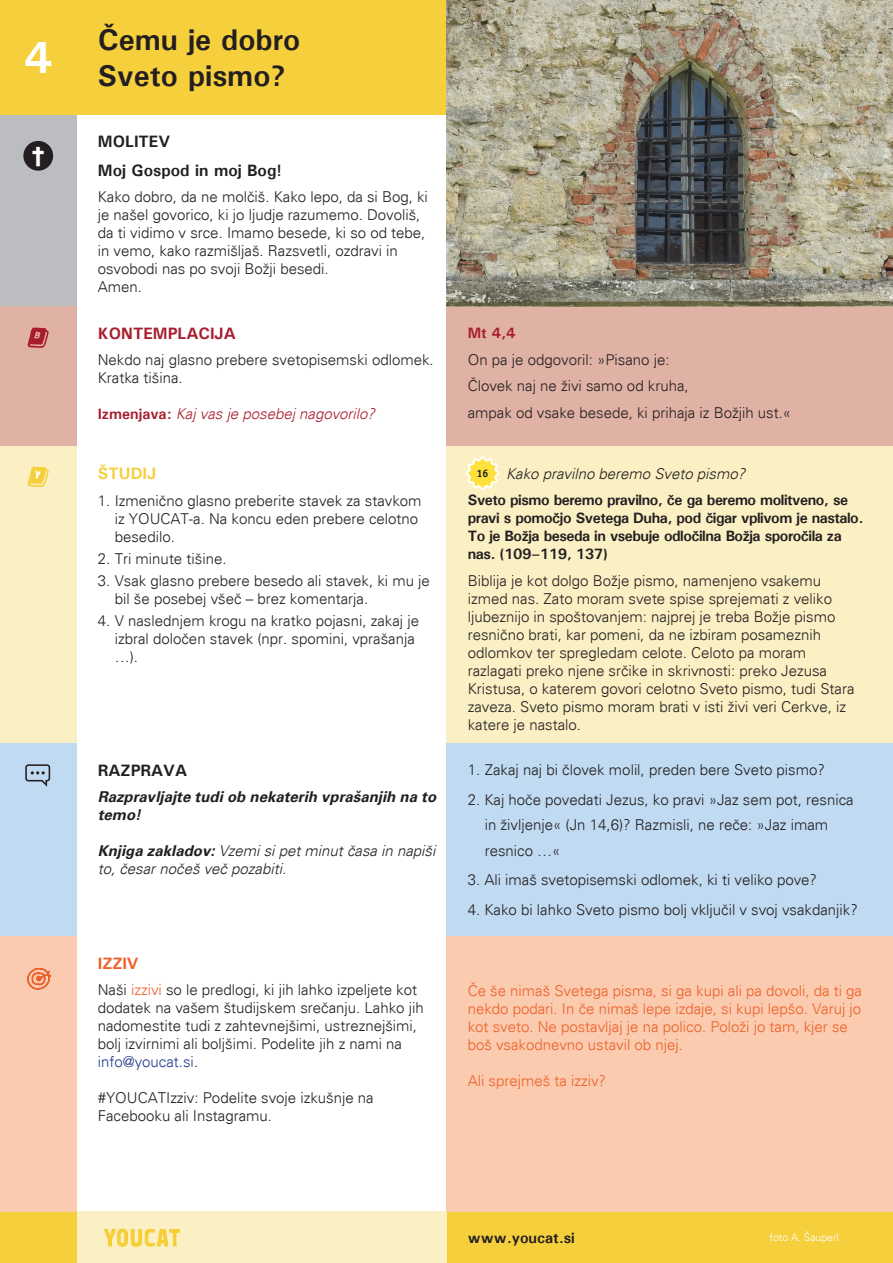
<style>
.page{position:relative;width:893px;height:1263px;background:#fff}
.page>*{position:absolute;margin:0;border:0;box-sizing:border-box;transform-origin:0 0}
.t1{font:700 45px "Univers";color:#fff}
.t2{font:700 30px/36px "Univers";color:#231f20}
.t3{font:900 21px "Arial";color:#fff}
.t4{font:700 16.5px/28.3px "Univers";color:#231f20}
.t5{font:700 16.5px "Univers";color:#a81d2d}
.t6{font:700 16.5px "Univers";color:#f6cf3c}
.t7{font:700 16.5px "Univers";color:#ee602a}
.t8{font:300 15px/18px "Univers";color:#231f20}
.t9{font:300 15px/18px "Univers";color:#ee602a}
.t10{font:700 15px/18px "Univers";letter-spacing:-.03em;color:#231f20}
.t11{font:italic 300 15px/18px "Univers";color:#231f20}
.t12{font:italic 700 15px/18px "Univers";color:#231f20}
.t13{font:italic 300 15px "Univers";color:#a81d2d}
.t14{font:700 15px "Univers";color:#231f20}
.t15{font:700 15px "Univers";color:#a81d2d}
.t16{font:700 10.8px "Officina Sans ITC Pro";color:#231f20}
.t17{font:300 10.5px "Univers";color:#fff}
.s1{font-weight:700;font-style:normal}
.s2{font-weight:700}
.s3{color:#ee602a}
.s4{color:#253f8e}
</style>
<div class="page">
<div style="left:0;top:0;width:77px;height:115px;background:#f6cf3c"></div>
<div style="left:0;top:1212px;width:77px;height:51px;background:#f6cf3c"></div>
<div style="left:446px;top:1212px;width:447px;height:51px;background:#f6cf3c"></div>
<div style="left:77px;top:1212px;width:369px;height:51px;background:#fbefc4"></div>
<div style="left:0;top:115px;width:77px;height:191px;background:#bcbdc0"></div>
<div style="left:0;top:306px;width:77px;height:140px;background:#e0b1a5"></div>
<div style="left:446px;top:306px;width:447px;height:140px;background:#e0b1a5"></div>
<div style="left:77px;top:0;width:369px;height:115px;background:#f6cf3c"></div>
<div style="left:0;top:446px;width:77px;height:297px;background:#fbefc4"></div>
<div style="left:0;top:743px;width:77px;height:193px;background:#c0daf1"></div>
<div style="left:0;top:936px;width:77px;height:276px;background:#facbaf"></div>
<div style="left:446px;top:936px;width:447px;height:276px;background:#facbaf"></div>
<div style="left:446px;top:743px;width:447px;height:193px;background:#c0daf1"></div>
<div style="left:446px;top:446px;width:447px;height:297px;background:#fbefc4"></div>
<svg style="left:27px;top:327px;width:22px;height:21px"></svg>
<div style="left:23px;top:141px;width:30px;height:30px;background:#231f20;border-radius:50%"></div>
<svg style="left:27px;top:466px;width:22px;height:21px"></svg>
<svg style="left:25px;top:764px;width:25px;height:23px"></svg>
<img style="left:27px;top:968px;width:25px;height:22px">
<img style="left:446px;top:0;width:447px;height:306px">
<img style="left:105px;top:1228px;width:75px;height:19px">
<svg style="left:465px;top:456px;width:35px;height:35px"></svg>
<h1 class="t1" style="left:24px;top:29px;width:30px">4</h1>
<h3 class="t3" style="left:31px;top:139px;width:16px">†</h3>
<h2 class="t2" style="left:98px;top:21px;width:204px">Čemu je dobro<br>Sveto pismo?</h2>
<p class="t4" style="left:98px;top:127px;width:186px">MOLITEV<br>Moj Gospod in moj Bog!</p>
<p class="t8" style="left:98px;top:188px;width:332px">Kako dobro, da ne molčiš. Kako lepo, da si Bog, ki je našel govorico, ki jo ljudje razumemo. Dovoliš, da ti vidimo v srce. Imamo besede, ki so od tebe, in vemo, kako razmišljaš. Razsvetli, ozdravi in osvobodi nas po svoji Božji besedi.<br>Amen.</p>
<p class="t5" style="left:98px;top:323px;width:140px">KONTEMPLACIJA</p>
<p class="t8" style="left:98px;top:351px;width:337px">Nekdo naj glasno prebere svetopisemski odlomek.<br>Kratka tišina.</p>
<p class="t13" style="left:98px;top:405px;width:279px"><span class="s1">Izmenjava:</span> Kaj vas je posebej nagovorilo?</p>
<p class="t6" style="left:98px;top:463px;width:60px">ŠTUDIJ</p>
<p class="t8" style="left:115px;top:491px;width:308px;text-indent:-17px">1. Izmenično glasno preberite stavek za stavkom iz YOUCAT-a. Na koncu eden prebere celotno besedilo.</p>
<p class="t8" style="left:98px;top:550px;width:130px">2. Tri minute tišine.</p>
<p class="t8" style="left:115px;top:572px;width:317px;text-indent:-17px">3. Vsak glasno prebere besedo ali stavek, ki mu je bil še posebej všeč – brez komentarja.</p>
<p class="t8" style="left:115px;top:612px;width:306px;text-indent:-17px">4. V naslednjem krogu na kratko pojasni, zakaj je izbral določen stavek (npr. spomini, vprašanja …).</p>
<p class="t4" style="left:98px;top:756px;width:91px">RAZPRAVA</p>
<p class="t12" style="left:98px;top:789px;width:340px">Razpravljajte tudi ob nekaterih vprašanjih na to temo!</p>
<p class="t11" style="left:98px;top:842px;width:339px"><span class="s2">Knjiga zakladov:</span> Vzemi si pet minut časa in napiši to, česar nočeš več pozabiti.</p>
<p class="t7" style="left:98px;top:953px;width:43px">IZZIV</p>
<p class="t8" style="left:98px;top:981px;width:327px">Naši <span class="s3">izzivi</span> so le predlogi, ki jih lahko izpeljete kot dodatek na vašem študijskem srečanju. Lahko jih nadomestite tudi z zahtevnejšimi, ustreznejšimi, bolj izvirnimi ali boljšimi. Podelite jih z nami na <span class="s4">info@youcat.si</span>.</p>
<p class="t8" style="left:98px;top:1089px;width:277px">#YOUCATIzziv: Podelite svoje izkušnje na<br>Facebooku ali Instagramu.</p>
<p class="t15" style="left:468px;top:324px;width:49px">Mt 4,4</p>
<p class="t8" style="left:468px;top:346px;width:325px;line-height:26.5px">On pa je odgovoril: »Pisano je:<br>Človek naj ne živi samo od kruha,<br>ampak od vsake besede, ki prihaja iz Božjih ust.«</p>
<p class="t11" style="left:506px;top:464px;width:241px">Kako pravilno beremo Sveto pismo?</p>
<p class="t10" style="left:468px;top:491px;width:397px">Sveto pismo beremo pravilno, če ga beremo molitveno, se pravi s pomočjo Svetega Duha, pod čigar vplivom je nastalo.<br>To je Božja beseda in vsebuje odločilna Božja sporočila za nas. (109–119, 137)</p>
<p class="t8" style="left:468px;top:571px;width:388px">Biblija je kot dolgo Božje pismo, namenjeno vsakemu izmed nas. Zato moram svete spise sprejemati z veliko ljubeznijo in spoštovanjem: najprej je treba Božje pismo resnično brati, kar pomeni, da ne izbiram posameznih odlomkov ter spregledam celote. Celoto pa moram razlagati preko njene srčike in skrivnosti: preko Jezusa Kristusa, o katerem govori celotno Sveto pismo, tudi Stara zaveza. Sveto pismo moram brati v isti živi veri Cerkve, iz katere je nastalo.</p>
<p class="t8" style="left:468px;top:761px;width:359px">1. Zakaj naj bi človek molil, preden bere Sveto pismo?</p>
<p class="t8" style="left:485px;top:787px;width:370px;line-height:25.3px;text-indent:-17px">2. Kaj hoče povedati Jezus, ko pravi »Jaz sem pot, resnica in življenje« (Jn 14,6)? Razmisli, ne reče: »Jaz imam resnico …«</p>
<p class="t8" style="left:468px;top:871px;width:351px">3. Ali imaš svetopisemski odlomek, ki ti veliko pove?</p>
<p class="t8" style="left:468px;top:901px;width:392px">4. Kako bi lahko Sveto pismo bolj vključil v svoj vsakdanjik?</p>
<p class="t16" style="left:477px;top:467px;width:13px">16</p>
<p class="t9" style="left:468px;top:982px;width:396px">Če še nimaš Svetega pisma, si ga kupi ali pa dovoli, da ti ga nekdo podari. In če nimaš lepe izdaje, si kupi lepšo. Varuj jo kot sveto. Ne postavljaj je na polico. Položi jo tam, kjer se boš vsakodnevno ustavil ob njej.</p>
<p class="t9" style="left:468px;top:1072px;width:140px">Ali sprejmeš ta izziv?</p>
<p class="t14" style="left:468px;top:1228px;width:109px">www.youcat.si</p>
<p class="t17" style="left:769px;top:1231px;width:71px">foto A. Šauperl</p>
</div>
